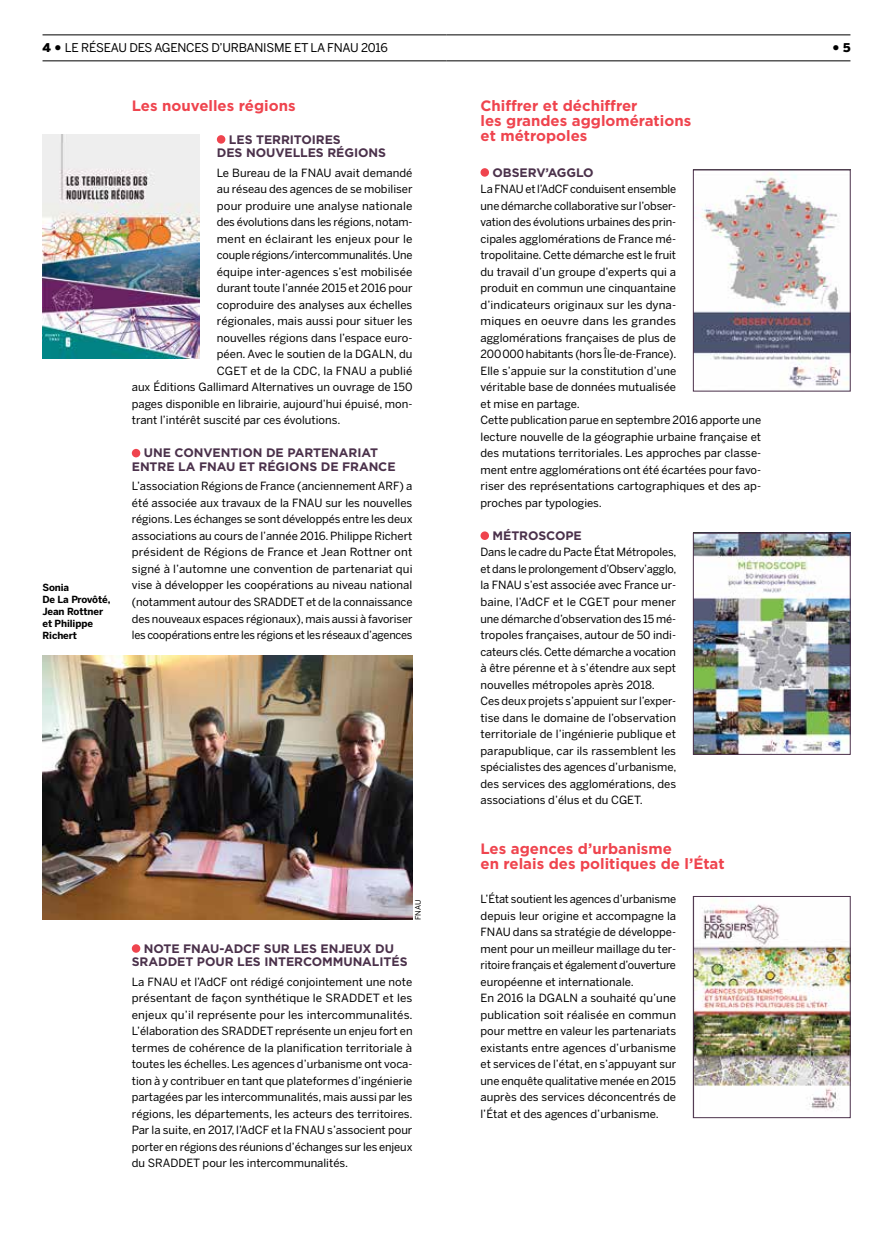
<style>
.page{position:relative;width:893px;height:1234px;background:#fff}
.page>*{position:absolute;margin:0;border:0;box-sizing:border-box;transform-origin:0 0}
.t1{font:900 18px "Benton Sans";color:#000}
.t2{font:700 15px/15px "Gotham";color:#ef444e}
.t3{font:700 12.3px/13.5px "Gotham";letter-spacing:-.005em;color:#4b314b;text-align:center}
.t4{font:12px "Benton Sans";letter-spacing:-.02em;color:#000}
.t5{font:11.25px/16.5px "Benton Sans";color:#000}
.t6{font:700 9.75px/12px "Benton Sans";letter-spacing:-.01em;color:#000}
.t7{font:7.5px "Benton Sans";color:#000}
.s1{font-weight:900}
.s2{font-weight:900;font-size:18px}
.s3{font-size:12px}
</style>
<div class="page">
<hr style="left:43px;top:35px;width:403px;height:1px;background:#000">
<hr style="left:43px;top:61px;width:403px;height:1px;background:#000">
<hr style="left:446px;top:35px;width:404px;height:1px;background:#000">
<hr style="left:446px;top:61px;width:404px;height:1px;background:#000">
<div style="left:217px;top:135px;width:8px;height:9px;background:#ef444e;border-radius:50%"></div>
<div style="left:132px;top:449px;width:8px;height:8px;background:#ef444e;border-radius:50%"></div>
<div style="left:132px;top:944px;width:8px;height:8px;background:#ef444e;border-radius:50%"></div>
<img style="left:43px;top:134px;width:157px;height:224px">
<img style="left:43px;top:655px;width:369px;height:264px">
<div style="left:480px;top:168px;width:9px;height:9px;background:#ef444e;border-radius:50%"></div>
<div style="left:480px;top:531px;width:9px;height:9px;background:#ef444e;border-radius:50%"></div>
<img style="left:695px;top:173px;width:153px;height:215px">
<div style="left:693px;top:170px;width:157px;height:221px;border:1px solid #4b314b"></div>
<img style="left:695px;top:535px;width:153px;height:217px">
<div style="left:693px;top:533px;width:157px;height:221px;border:1px solid #4b314b"></div>
<img style="left:695px;top:900px;width:153px;height:210px">
<div style="left:693px;top:896px;width:157px;height:221px;border:1px solid #4b314b"></div>
<p class="t4" style="left:43px;top:41px;width:347px"><span class="s1">4</span> <span class="s2">•</span> LE RÉSEAU DES AGENCES D’URBANISME ET LA FNAU 2016</p>
<h1 class="t1" style="left:832px;top:36px;width:20px">•<span class="s3">5</span></h1>
<p class="t6" style="left:43px;top:581px;width:69px">Sonia<br>De La Provôté,<br>Jean Rottner et Philippe<br>Richert</p>
<h2 class="t2" style="left:132px;top:98px;width:165px">Les nouvelles régions</h2>
<p class="t3" style="left:217px;top:132px;width:171px;text-align:left;text-indent:12px">LES TERRITOIRES<br>DES NOUVELLES RÉGIONS</p>
<p class="t5" style="left:217px;top:164px;width:197px">Le Bureau de la FNAU avait demandé</p>
<p class="t5" style="left:217px;top:181px;width:197px">au réseau des agences de se mobiliser</p>
<p class="t5" style="left:217px;top:197px;width:197px">pour produire une analyse nationale</p>
<p class="t5" style="left:217px;top:214px;width:197px">des évolutions dans les régions, notam-</p>
<p class="t5" style="left:217px;top:230px;width:197px">ment en éclairant les enjeux pour le</p>
<p class="t5" style="left:217px;top:247px;width:197px">couple régions/intercommunalités. Une</p>
<p class="t5" style="left:217px;top:263px;width:197px">équipe inter-agences s’est mobilisée</p>
<p class="t5" style="left:217px;top:280px;width:197px">durant toute l’année 2015 et 2016 pour</p>
<p class="t5" style="left:217px;top:296px;width:197px">coproduire des analyses aux échelles</p>
<p class="t5" style="left:217px;top:313px;width:197px">régionales, mais aussi pour situer les</p>
<p class="t5" style="left:217px;top:329px;width:197px">nouvelles régions dans l’espace euro-</p>
<p class="t5" style="left:217px;top:346px;width:197px">péen. Avec le soutien de la DGALN, du</p>
<p class="t5" style="left:217px;top:362px;width:197px">CGET et de la CDC, la FNAU a publié</p>
<p class="t5" style="left:132px;top:379px;width:282px">aux Éditions Gallimard Alternatives un ouvrage de 150</p>
<p class="t5" style="left:132px;top:395px;width:282px">pages disponible en librairie, aujourd’hui épuisé, mon-</p>
<p class="t5" style="left:132px;top:412px;width:210px">trant l’intérêt suscité par ces évolutions.</p>
<p class="t3" style="left:132px;top:446px;width:265px">UNE CONVENTION DE PARTENARIAT<br>ENTRE LA FNAU ET RÉGIONS DE FRANCE</p>
<p class="t5" style="left:132px;top:478px;width:282px;text-align:justify">L’association Régions de France (anciennement ARF) a été associée aux travaux de la FNAU sur les nouvelles régions. Les échanges se sont développés entre les deux associations au cours de l’année 2016. Philippe Richert président de Régions de France et Jean Rottner ont signé à l’automne une convention de partenariat qui vise à développer les coopérations au niveau national (notamment autour des SRADDET et de la connaissance des nouveaux espaces régionaux), mais aussi à favoriser les coopérations entre les régions et les réseaux d’agences</p>
<p class="t7" style="left:414px;top:919px;width:22px;rotate:-90deg">FNAU</p>
<p class="t3" style="left:132px;top:941px;width:277px">NOTE FNAU-ADCF SUR LES ENJEUX DU<br>SRADDET POUR LES INTERCOMMUNALITÉS</p>
<p class="t5" style="left:132px;top:973px;width:282px;text-align:justify">La FNAU et l’AdCF ont rédigé conjointement une note présentant de façon synthétique le SRADDET et les enjeux qu’il représente pour les intercommunalités.<br>L’élaboration des SRADDET représente un enjeu fort en termes de cohérence de la planification territoriale à toutes les échelles. Les agences d’urbanisme ont voca&shy;tion à y contribuer en tant que plateformes d’ingénierie partagées par les intercommunalités, mais aussi par les régions, les départements, les acteurs des territoires.<br>Par la suite, en 2017, l’AdCF et la FNAU s’associent pour porter en régions des réunions d’échanges sur les enjeux du SRADDET pour les intercommunalités.</p>
<h2 class="t2" style="left:480px;top:98px;width:212px">Chiffrer et déchiffrer<br>les grandes agglomérations et métropoles</h2>
<p class="t3" style="left:493px;top:165px;width:102px">OBSERV’AGGLO</p>
<p class="t5" style="left:480px;top:181px;width:282px">La FNAU et l’AdCF conduisent ensemble<br>une démarche collaborative sur l’obser-<br>vation des évolutions urbaines des prin-<br>cipales agglomérations de France mé-<br>tropolitaine. Cette démarche est le fruit<br>du travail d’un groupe d’experts qui a<br>produit en commun une cinquantaine<br>d’indicateurs originaux sur les dyna-<br>miques en oeuvre dans les grandes<br>agglomérations françaises de plus de<br>200000 habitants (hors Île-de-France).<br>Elle s’appuie sur la constitution d’une<br>véritable base de données mutualisée<br>et mise en partage.<br>Cette publication parue en septembre 2016 apporte une lecture nouvelle de la géographie urbaine française et des mutations territoriales. Les approches par classe&shy;ment entre agglomérations ont été écartées pour favo&shy;riser des représentations cartographiques et des ap&shy;proches par typologies.</p>
<p class="t3" style="left:493px;top:528px;width:91px">MÉTROSCOPE</p>
<p class="t5" style="left:480px;top:544px;width:197px">Dans le cadre du Pacte État Métropoles, et dans le prolongement d’Observ’agglo, la FNAU s’est associée avec France ur&shy;baine, l’AdCF et le CGET pour mener une démarche d’observation des 15 mé&shy;tropoles françaises, autour de 50 indi&shy;cateurs clés. Cette démarche a vocation à être pérenne et à s’étendre aux sept nouvelles métropoles après 2018.<br>Ces deux projets s’appuient sur l’exper&shy;tise dans le domaine de l’observation territoriale de l’ingénierie publique et parapublique, car ils rassemblent les spécialistes des agences d’urbanisme, des services des agglomérations, des associations d’élus et du CGET.</p>
<h2 class="t2" style="left:480px;top:840px;width:246px">Les agences d’urbanisme<br>en relais des politiques de l’État</h2>
<p class="t5" style="left:480px;top:890px;width:197px">L’État soutient les agences d’urbanisme depuis leur origine et accompagne la FNAU dans sa stratégie de développe&shy;ment pour un meilleur maillage du ter&shy;ritoire français et également d’ouverture européenne et internationale.<br>En 2016 la DGALN a souhaité qu’une publication soit réalisée en commun pour mettre en valeur les partenariats existants entre agences d’urbanisme et services de l’état, en s’appuyant sur une enquête qualitative menée en 2015 auprès des services déconcentrés de l’État et des agences d’urbanisme.</p>
</div>
